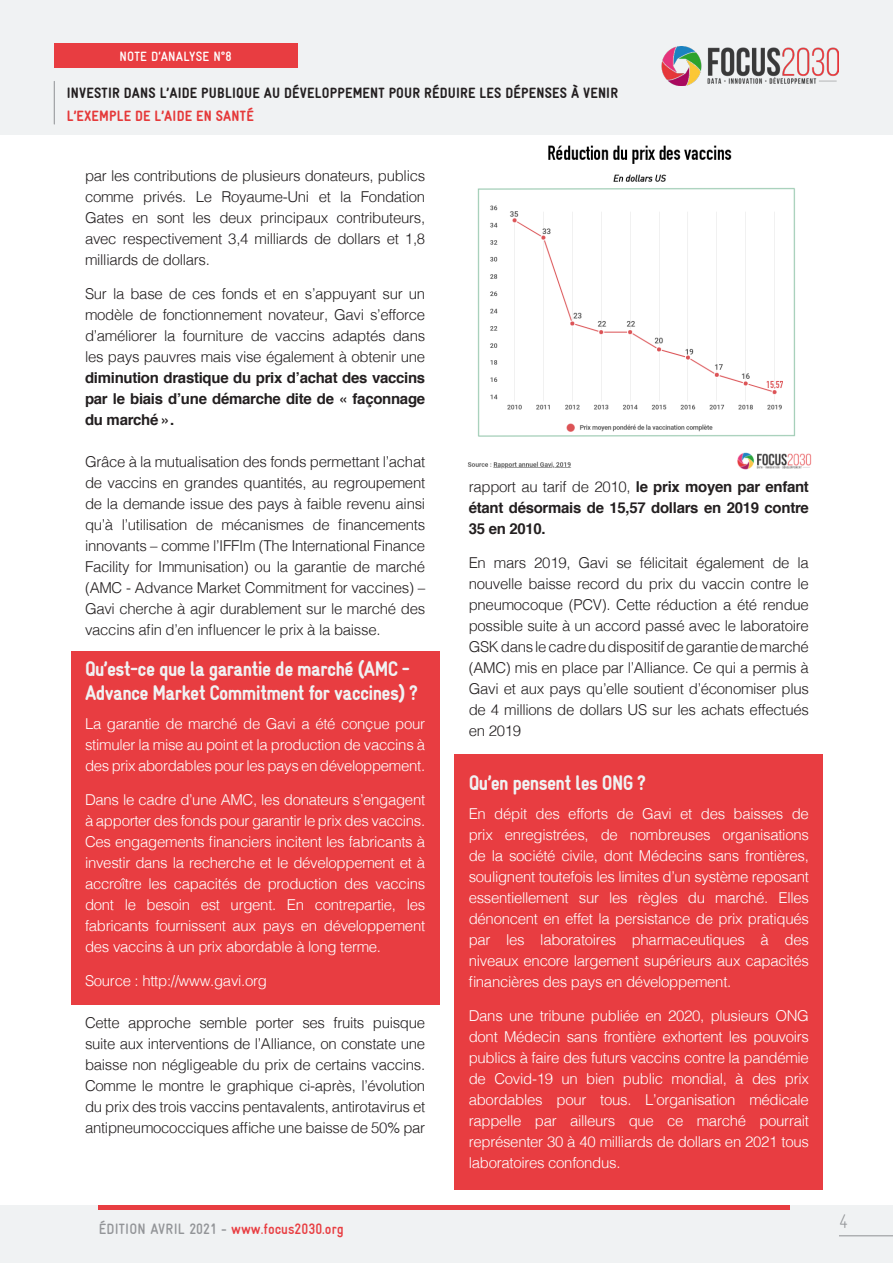
<style>
.page{position:relative;width:893px;height:1263px;background:#fff}
.page>*{position:absolute;margin:0;border:0;box-sizing:border-box;transform-origin:0 0}
.Titre_blanc{font:900 condensed 21px/24px "Gravur";letter-spacing:-.03em;color:#f0f2f3}
.t1{font:300 condensed 19.5px "Gravur";color:#939598}
.Texte_standard{font:300 15px/21px "Helvetica";letter-spacing:-.02em;color:#231f20;text-align:justify}
.Texte_standard-2{font:300 15px/21px "Helvetica";letter-spacing:-.02em;color:#fff;text-align:justify}
.Texte_standard-3{font:700 15px/21px "Helvetica";letter-spacing:-.02em;color:#231f20;text-align:justify}
.t2{font:900 condensed 15px "Gravur";letter-spacing:.015em;color:#231f20}
.t3{font:700 condensed 15px "Gravur";color:#939598}
.t4{font:900 condensed 15px "Gravur";letter-spacing:.015em;color:#e5393a}
.t5{font:700 condensed 13.5px "Gravur";letter-spacing:.015em;color:#fff}
.s1{font-weight:700}
.s2{color:#e83d41}
.s3{font-weight:300}
</style>
<div class="page">
<div style="left:0;top:0;width:893px;height:135px;background:#f0f2f3"></div>
<img style="left:662px;top:46px;width:177px;height:40px">
<hr style="left:54px;top:81px;width:1px;height:43px;background:#939598">
<div style="left:54px;top:43px;width:243px;height:25px;background:#e83d41"></div>
<div style="left:0;top:1205px;width:893px;height:58px;background:#f0f2f3"></div>
<div style="left:99px;top:1205px;width:691px;height:5px;background:#e83d41"></div>
<hr style="left:839px;top:1235px;width:54px;height:1px;background:#939598">
<div style="left:455px;top:754px;width:368px;height:435px;background:#e83d41"></div>
<div style="left:71px;top:651px;width:368px;height:353px;background:#e83d41"></div>
<img style="left:467px;top:145px;width:345px;height:325px">
<p class="t5" style="left:119px;top:49px;width:114px">NOTE D’ANALYSE N°8</p>
<p class="t2" style="left:67px;top:85px;width:553px">INVESTIR DANS L’AIDE PUBLIQUE AU DÉVELOPPEMENT POUR RÉDUIRE LES DÉPENSES À VENIR</p>
<p class="t4" style="left:67px;top:107px;width:189px">L’EXEMPLE DE L’AIDE EN SANTÉ</p>
<p class="Texte_standard" style="left:85px;top:164px;width:342px">par les contributions de plusieurs donateurs, publics comme privés. Le Royaume-Uni et la Fondation Gates en sont les deux principaux contributeurs, avec respectivement 3,4 milliards de dollars et 1,8 milliards de dollars.</p>
<p class="Texte_standard" style="left:85px;top:282px;width:342px">Sur la base de ces fonds et en s’appuyant sur un modèle de fonctionnement novateur, Gavi s’efforce d’améliorer la fourniture de vaccins adaptés dans les pays pauvres mais vise également à obtenir une <span class="s1">diminution drastique du prix d’achat des vaccins par le biais d’une démarche dite de « façonnage du marché ».</span></p>
<p class="Texte_standard" style="left:85px;top:450px;width:342px">Grâce à la mutualisation des fonds permettant l’achat de vaccins en grandes quantités, au regroupement de la demande issue des pays à faible revenu ainsi qu’à l’utilisation de mécanismes de financements innovants – comme l’IFFIm (The International Finance Facility for Immunisation) ou la garantie de marché (AMC - Advance Market Commitment for vaccines) – Gavi cherche à agir durablement sur le marché des vaccins afin d’en influencer le prix à la baisse.</p>
<p class="Titre_blanc" style="left:85px;top:657px;width:334px">Qu’est-ce que la garantie de marché (AMC -<br>Advance Market Commitment for vaccines) ?</p>
<p class="Texte_standard-2" style="left:85px;top:712px;width:342px">La garantie de marché de Gavi a été conçue pour stimuler la mise au point et la production de vaccins à des prix abordables pour les pays en développement.</p>
<p class="Texte_standard-2" style="left:85px;top:788px;width:342px">Dans le cadre d’une AMC, les donateurs s’engagent à apporter des fonds pour garantir le prix des vaccins.<br>Ces engagements financiers incitent les fabricants à investir dans la recherche et le développement et à accroître les capacités de production des vaccins dont le besoin est urgent. En contrepartie, les fabricants fournissent aux pays en développement des vaccins à un prix abordable à long terme.</p>
<p class="Texte_standard-2" style="left:85px;top:969px;width:183px">Source : http://www.gavi.org</p>
<p class="Texte_standard" style="left:85px;top:1011px;width:342px">Cette approche semble porter ses fruits puisque suite aux interventions de l’Alliance, on constate une baisse non négligeable du prix de certains vaccins.<br>Comme le montre le graphique ci-après, l’évolution du prix des trois vaccins pentavalents, antirotavirus et antipneumococciques affiche une baisse de 50% par</p>
<p class="t3" style="left:99px;top:1220px;width:247px">ÉDITION AVRIL 2021 - <span class="s2">www.focus2030.org</span></p>
<p class="Texte_standard-3" style="left:469px;top:477px;width:342px"><span class="s3">rapport au tarif de 2010,</span> le prix moyen par enfant étant désormais de 15,57 dollars en 2019 contre 35 en 2010.</p>
<p class="Texte_standard" style="left:469px;top:551px;width:342px">En mars 2019, Gavi se félicitait également de la nouvelle baisse record du prix du vaccin contre le pneumocoque (PCV). Cette réduction a été rendue possible suite à un accord passé avec le laboratoire GSK dans le cadre du dispositif de garantie de marché (AMC) mis en place par l’Alliance. Ce qui a permis à Gavi et aux pays qu’elle soutient d’économiser plus de 4 millions de dollars US sur les achats effectués en 2019</p>
<p class="Titre_blanc" style="left:469px;top:770px;width:179px">Qu’en pensent les ONG ?</p>
<p class="Texte_standard-2" style="left:469px;top:802px;width:342px">En dépit des efforts de Gavi et des baisses de prix enregistrées, de nombreuses organisations de la société civile, dont Médecins sans frontières, soulignent toutefois les limites d’un système reposant essentiellement sur les règles du marché. Elles dénoncent en effet la persistance de prix pratiqués par les laboratoires pharmaceutiques à des niveaux encore largement supérieurs aux capacités financières des pays en développement.</p>
<p class="Texte_standard-2" style="left:469px;top:1004px;width:342px">Dans une tribune publiée en 2020, plusieurs ONG dont Médecin sans frontière exhortent les pouvoirs publics à faire des futurs vaccins contre la pandémie de Covid-19 un bien public mondial, à des prix abordables pour tous. L’organisation médicale rappelle par ailleurs que ce marché pourrait représenter 30 à 40 milliards de dollars en 2021 tous laboratoires confondus.</p>
<h2 class="t1" style="left:839px;top:1210px;width:11px">4</h2>
</div>
